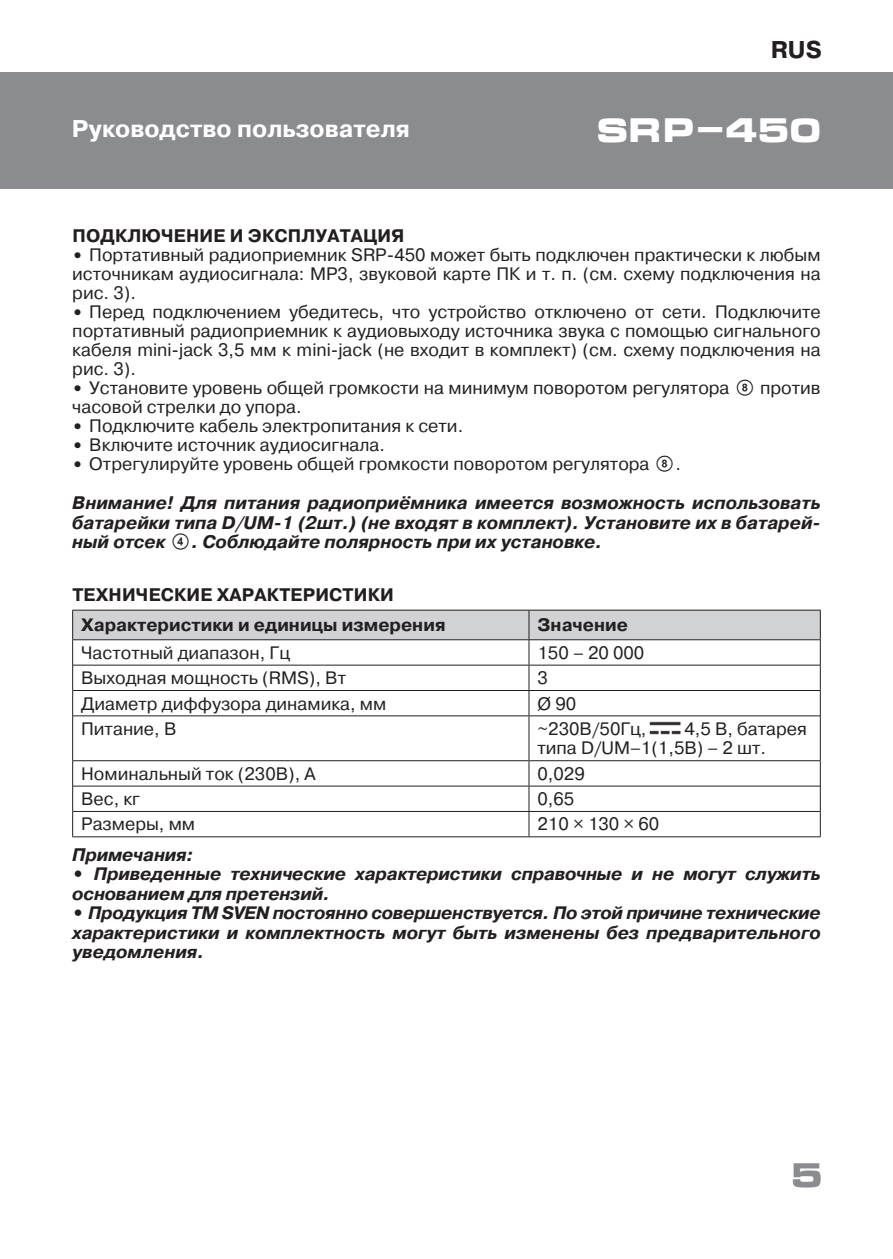
<style>
.page{position:relative;width:893px;height:1259px;background:#fff}
.page>*{position:absolute;margin:0;border:0;box-sizing:border-box;transform-origin:0 0}
.t1{font:700 33px "Micra";letter-spacing:-.05em;color:#fff}
.t2{font:700 33px "Micra";color:#8a8c8f}
.t3{font:700 24.3px "Pragmatica";color:#fff}
.t4{font:700 24.3px "Pragmatica";color:#231f20}
.t5{font:italic 700 18.3px/19.5px "Pragmatica";color:#231f20;text-align:justify}
.t6{font:700 18.3px "Pragmatica";letter-spacing:.01em;color:#231f20}
.t7{font:18px/18.9px "Pragmatica";color:#231f20;text-align:justify}
.t8{font:italic 700 18px/19.5px "Pragmatica";letter-spacing:-.01em;color:#231f20}
.t9{font:700 18px "Pragmatica";color:#231f20}
.s1{font-weight:700;font-size:16.5px}
.s2{font-family:"SVEN"}
.s3{font-family:"SVEN";font-weight:400;font-style:normal;font-size:18px}
.s4{font-style:normal}
</style>
<div class="page">
<div style="left:0;top:72px;width:893px;height:117px;background:#8a8c8f"></div>
<svg style="left:73px;top:716px;width:747px;height:120px"></svg>
<hr style="left:72px;top:609px;width:457px;height:1px;background:#231f20">
<hr style="left:529px;top:609px;width:292px;height:1px;background:#231f20">
<hr style="left:73px;top:760px;width:456px;height:1px;background:#231f20">
<hr style="left:529px;top:760px;width:291px;height:1px;background:#231f20">
<hr style="left:73px;top:785px;width:456px;height:1px;background:#231f20">
<hr style="left:529px;top:785px;width:291px;height:1px;background:#231f20">
<hr style="left:73px;top:811px;width:456px;height:1px;background:#231f20">
<hr style="left:72px;top:716px;width:1px;height:44px;background:#231f20">
<svg style="left:72px;top:760px;width:1px;height:76px"></svg>
<hr style="left:72px;top:836px;width:457px;height:1px;background:#231f20">
<hr style="left:528px;top:716px;width:1px;height:44px;background:#231f20">
<hr style="left:820px;top:716px;width:1px;height:44px;background:#231f20">
<svg style="left:528px;top:760px;width:1px;height:76px"></svg>
<svg style="left:820px;top:760px;width:1px;height:76px"></svg>
<hr style="left:529px;top:836px;width:292px;height:1px;background:#231f20">
<hr style="left:529px;top:811px;width:291px;height:1px;background:#231f20">
<svg style="left:72px;top:610px;width:749px;height:106px"></svg>
<img style="left:650px;top:722px;width:30px;height:12px">
<h2 class="t4" style="left:771px;top:34px;width:53px">RUS</h2>
<h2 class="t3" style="left:72px;top:112px;width:339px">Руководство пользователя</h2>
<h1 class="t1" style="left:596px;top:113px;width:228px">SRP-450</h1>
<p class="t6" style="left:72px;top:224px;width:334px">ПОДКЛЮЧЕНИЕ И ЭКСПЛУАТАЦИЯ</p>
<p class="t7" style="left:72px;top:246px;width:750px"><span class="s1">•</span> Портативный радиоприемник SRP-450 может быть подключен практически к любым источникам аудиосигнала: МР3, звуковой карте ПК и т. п. (см. схему подключения на рис. 3).</p>
<p class="t7" style="left:72px;top:303px;width:750px"><span class="s1">•</span> Перед подключением убедитесь, что устройство отключено от сети. Подключите портативный радиоприемник к аудиовыходу источника звука с помощью сигнального кабеля mini-jack 3,5 мм к mini-jack (не входит в комплект) (см. схему подключения на рис. 3).</p>
<p class="t7" style="left:72px;top:379px;width:750px"><span class="s1">•</span> Установите уровень общей громкости на минимум поворотом регулятора <span class="s2">h</span> против часовой стрелки до упора.</p>
<p class="t7" style="left:72px;top:417px;width:392px"><span class="s1">•</span> Подключите кабель электропитания к сети.</p>
<p class="t7" style="left:72px;top:435px;width:314px"><span class="s1">•</span> Включите источник аудиосигнала.</p>
<p class="t7" style="left:72px;top:455px;width:610px"><span class="s1">•</span> Отрегулируйте уровень общей громкости поворотом регулятора <span class="s2">h</span>.</p>
<p class="t5" style="left:72px;top:494px;width:750px">Внимание! Для питания радиоприёмника имеется возможность использовать батарейки типа D/UM-1 (2шт.) (не входят в комплект). Установите их в батарей&shy;ный отсек <span class="s3">d</span>. Соблюдайте полярность при их установке.</p>
<p class="t6" style="left:72px;top:583px;width:323px">ТЕХНИЧЕСКИЕ ХАРАКТЕРИСТИКИ</p>
<p class="t9" style="left:81px;top:613px;width:366px">Характеристики и единицы измерения</p>
<p class="t9" style="left:537px;top:613px;width:92px">Значение</p>
<p class="t7" style="left:81px;top:643px;width:210px">Частотный диапазон, Гц</p>
<p class="t7" style="left:537px;top:643px;width:108px">150 – 20 000</p>
<p class="t7" style="left:81px;top:669px;width:266px">Выходная мощность (RMS), Вт</p>
<p class="t7" style="left:537px;top:669px;width:12px">3</p>
<p class="t7" style="left:81px;top:694px;width:307px">Диаметр диффузора динамика, мм</p>
<p class="t7" style="left:537px;top:694px;width:40px">Ø 90</p>
<p class="t7" style="left:81px;top:719px;width:97px">Питание, B</p>
<p class="t7" style="left:537px;top:719px;width:111px">~230В/50Гц,</p>
<p class="t7" style="left:537px;top:719px;width:271px;text-indent:147px">4,5 В, батарея типа D/UM–1(1,5В) – 2 шт.</p>
<p class="t7" style="left:81px;top:764px;width:236px">Номинальный ток (230В), А</p>
<p class="t7" style="left:537px;top:764px;width:49px">0,029</p>
<p class="t7" style="left:81px;top:790px;width:60px">Вес, кг</p>
<p class="t7" style="left:537px;top:790px;width:38px">0,65</p>
<p class="t7" style="left:81px;top:815px;width:115px">Размеры, мм</p>
<p class="t7" style="left:537px;top:815px;width:123px">210 × 130 × 60</p>
<p class="t5" style="left:72px;top:845px;width:123px">Примечания:</p>
<p class="t8" style="left:72px;top:865px;width:750px"><span class="s4">•</span> Приведенные технические характеристики справочные и не могут служить основанием для претензий.</p>
<p class="t8" style="left:72px;top:904px;width:750px;text-align:justify"><span class="s4">•</span> Продукция ТМ SVEN постоянно совершенствуется. По этой причине технические характеристики и комплектность могут быть изменены без предварительного уведомления.</p>
<h1 class="t2" style="left:790px;top:1157px;width:35px">5</h1>
</div>
